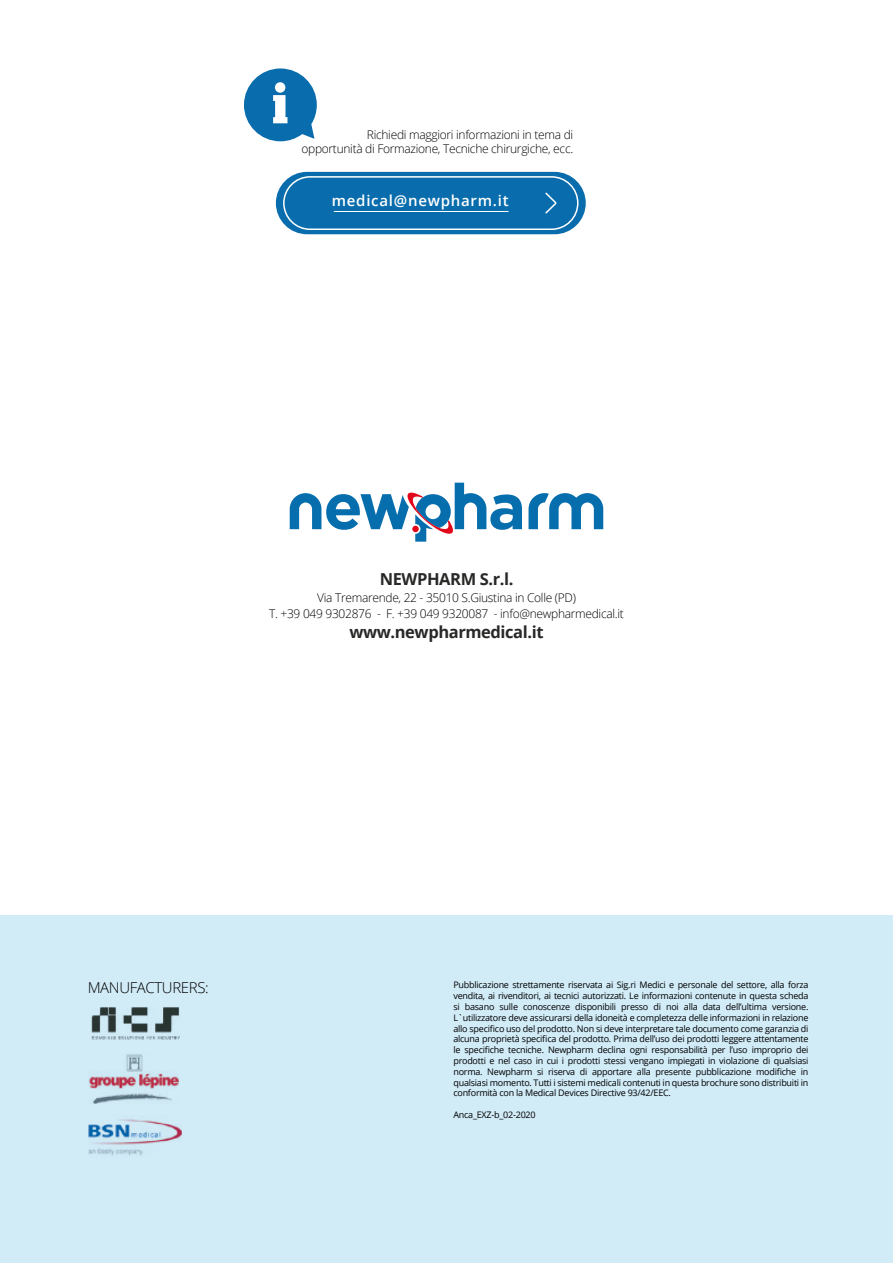
<style>
.page{position:relative;width:893px;height:1263px;background:#fff}
.page>*{position:absolute;margin:0;border:0;box-sizing:border-box;transform-origin:0 0}
.t1{font:700 16.5px "Open Sans";letter-spacing:-.025em;color:#282827}
.t2{font:600 15px "Open Sans";letter-spacing:.05em;color:#fff}
.t3{font:300 15px "Open Sans";letter-spacing:-.025em;color:#000}
.t4{font:300 12px/16.2px "Open Sans";letter-spacing:-.025em;color:#000;text-align:center}
.t5{font:9px/10.8px "Open Sans";letter-spacing:-.025em;color:#000;text-align:justify}
</style>
<div class="page">
<div style="left:0;top:915px;width:893px;height:348px;background:#d1ebf7"></div>
<svg style="left:528px;top:493px;width:75px;height:36px"></svg>
<svg style="left:290px;top:483px;width:232px;height:59px"></svg>
<div style="left:276px;top:172px;width:310px;height:62px;background:#096dad;border-radius:31px"></div>
<div style="left:283px;top:176px;width:295px;height:54px;border:2px solid #fff;border-radius:26px"></div>
<hr style="left:334px;top:211px;width:175px;height:1px;background:#fff">
<svg style="left:545px;top:192px;width:12px;height:22px"></svg>
<svg style="left:244px;top:68px;width:73px;height:73px"></svg>
<img style="left:89px;top:1054px;width:90px;height:50px">
<img style="left:88px;top:1119px;width:94px;height:37px">
<img style="left:92px;top:1007px;width:87px;height:32px">
<h3 class="t4" style="left:301px;top:127px;width:273px;line-height:14.4px;text-align:right">Richiedi maggiori informazioni in tema di<br>opportunità di Formazione, Tecniche chirurgiche, ecc.</h3>
<h2 class="t2" style="left:332px;top:190px;width:178px">medical@newpharm.it</h2>
<h1 class="t1" style="left:380px;top:567px;width:135px">NEWPHARM S.r.l.</h1>
<h3 class="t4" style="left:269px;top:589px;width:356px">Via Tremarende, 22 - 35010 S.Giustina in Colle (PD)<br>T. +39 049 9302876 - F. +39 049 9320087 - info@newpharmedical.it</h3>
<h1 class="t1" style="left:349px;top:620px;width:196px">www.newpharmedical.it</h1>
<h2 class="t3" style="left:88px;top:977px;width:123px">MANUFACTURERS:</h2>
<p class="t5" style="left:453px;top:979px;width:357px">Pubblicazione strettamente riservata ai Sig.ri Medici e personale del settore, alla forza vendita, ai rivenditori, ai tecnici autorizzati. Le informazioni contenute in questa scheda si basano sulle conoscenze disponibili presso di noi alla data dell’ultima versione.<br>L`utilizzatore deve assicurarsi della idoneità e completezza delle informazioni in relazione allo specifico uso del prodotto. Non si deve interpretare tale documento come garanzia di alcuna proprietà specifica del prodotto. Prima dell’uso dei prodotti leggere attentamente le specifiche tecniche. Newpharm declina ogni responsabilità per l’uso improprio dei prodotti e nel caso in cui i prodotti stessi vengano impiegati in violazione di qualsiasi norma. Newpharm si riserva di apportare alla presente pubblicazione modifiche in qualsiasi momento. Tutti i sistemi medicali contenuti in questa brochure sono distribuiti in conformità con la Medical Devices Directive 93/42/EEC.</p>
<p class="t5" style="left:453px;top:1109px;width:84px">Anca_EXZ-b_02-2020</p>
</div>
